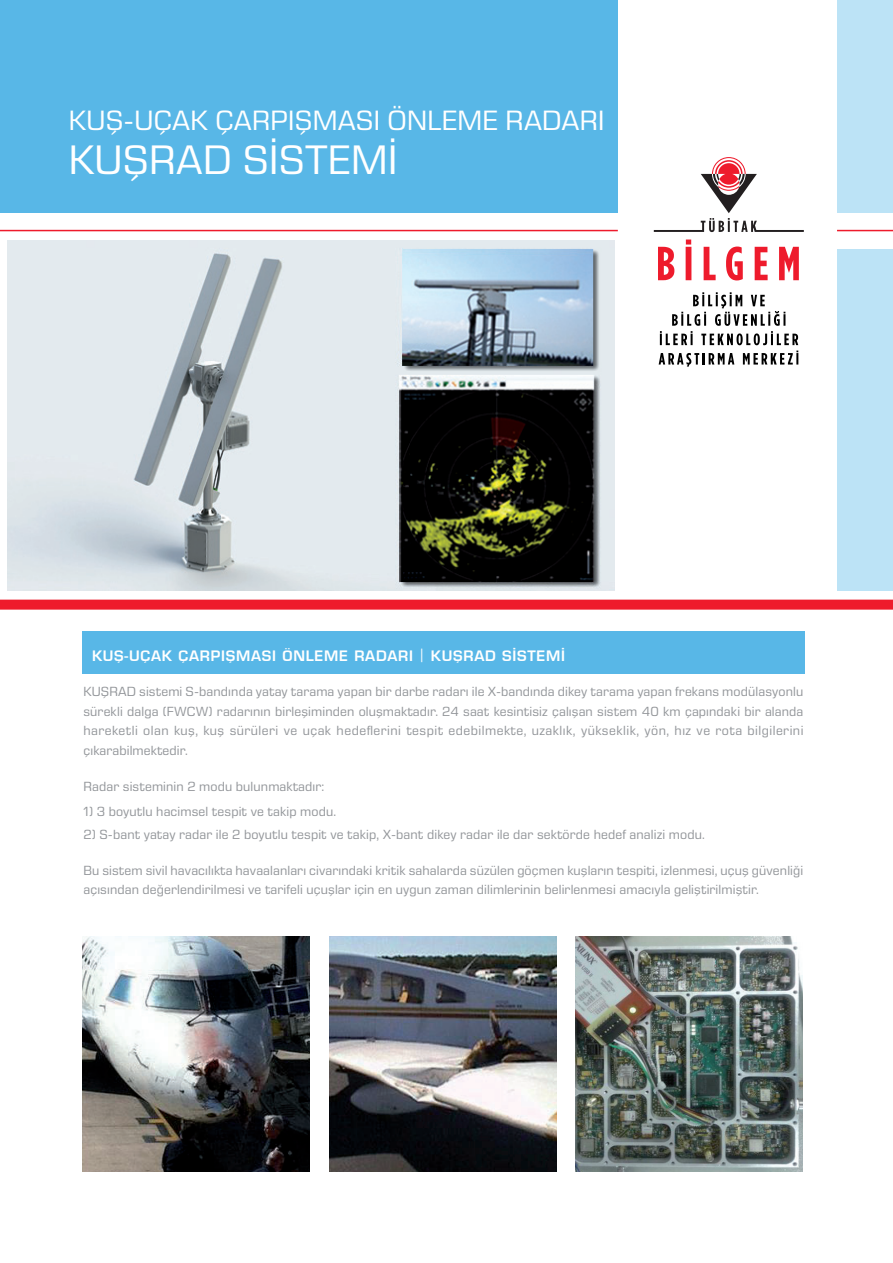
<style>
.page{position:relative;width:893px;height:1263px;background:#fff}
.page>*{position:absolute;margin:0;border:0;box-sizing:border-box;transform-origin:0 0}
.t1{font:42px "Eurostile Next LT Pro";letter-spacing:.005em;color:#fff}
.t2{font:28.5px "Eurostile Next LT Pro";letter-spacing:.01em;color:#fff}
.t3{font:15px "Eurostile Demi";letter-spacing:.05em;color:#fff}
.t4{font:13.5px/19.5px "Eurostile Next LT Pro";letter-spacing:.01em;color:#93969a;text-align:justify}
.s1{font-family:"Eurostile Next LT Pro";font-size:16.5px}
</style>
<div class="page">
<div style="left:0;top:0;width:618px;height:213px;background:#58b7e7"></div>
<hr style="left:837px;top:230px;width:56px;height:1px;background:#ee1b2c">
<hr style="left:0;top:230px;width:618px;height:1px;background:#ee1b2c">
<div style="left:0;top:600px;width:893px;height:9px;background:#ee1b2c"></div>
<div style="left:0;top:600px;width:893px;height:10px;border:2px solid #ee1b2c"></div>
<div style="left:837px;top:0;width:56px;height:213px;background:#bce3f6"></div>
<div style="left:837px;top:249px;width:56px;height:341px;background:#bce3f6"></div>
<div style="left:82px;top:631px;width:723px;height:43px;background:#58b7e7"></div>
<img style="left:83px;top:936px;width:227px;height:235px">
<img style="left:576px;top:936px;width:227px;height:235px">
<img style="left:330px;top:936px;width:227px;height:235px">
<img style="left:7px;top:240px;width:607px;height:350px">
<svg style="left:654px;top:157px;width:150px;height:75px"></svg>
<svg style="left:658px;top:247px;width:16px;height:33px"></svg>
<svg style="left:686px;top:239px;width:5px;height:41px"></svg>
<svg style="left:704px;top:247px;width:12px;height:33px"></svg>
<svg style="left:726px;top:247px;width:17px;height:33px"></svg>
<svg style="left:755px;top:247px;width:13px;height:33px"></svg>
<svg style="left:779px;top:247px;width:20px;height:33px"></svg>
<svg style="left:659px;top:353px;width:75px;height:14px"></svg>
<svg style="left:743px;top:351px;width:55px;height:14px"></svg>
<svg style="left:660px;top:292px;width:138px;height:53px"></svg>
<h2 class="t2" style="left:69px;top:105px;width:537px">KUŞ-UÇAK ÇARPIŞMASI ÖNLEME RADARI</h2>
<h1 class="t1" style="left:69px;top:136px;width:330px">KUŞRAD SİSTEMİ</h1>
<p class="t3" style="left:92px;top:646px;width:474px">KUŞ−UÇAK ÇARPIŞMASI ÖNLEME RADARI <span class="s1">|</span> KUŞRAD SİSTEMİ</p>
<p class="t4" style="left:83px;top:682px;width:721px">KUŞRAD sistemi S-bandında yatay tarama yapan bir darbe radarı ile X-bandında dikey tarama yapan frekans modülasyonlu sürekli dalga (FWCW) radarının birleşiminden oluşmaktadır. 24 saat kesintisiz çalışan sistem 40 km çapındaki bir alanda hareketli olan kuş, kuş sürüleri ve uçak hedeflerini tespit edebilmekte, uzaklık, yükseklik, yön, hız ve rota bilgilerini çıkarabilmektedir.</p>
<p class="t4" style="left:83px;top:777px;width:242px">Radar sisteminin 2 modu bulunmaktadır:</p>
<p class="t4" style="left:83px;top:802px;width:254px">1) 3 boyutlu hacimsel tespit ve takip modu.</p>
<p class="t4" style="left:83px;top:825px;width:623px">2) S-bant yatay radar ile 2 boyutlu tespit ve takip, X-bant dikey radar ile dar sektörde hedef analizi modu.</p>
<p class="t4" style="left:83px;top:861px;width:721px">Bu sistem sivil havacılıkta havaalanları civarındaki kritik sahalarda süzülen göçmen kuşların tespiti, izlenmesi, uçuş güvenliği açısından değerlendirilmesi ve tarifeli uçuşlar için en uygun zaman dilimlerinin belirlenmesi amacıyla geliştirilmiştir.</p>
</div>
